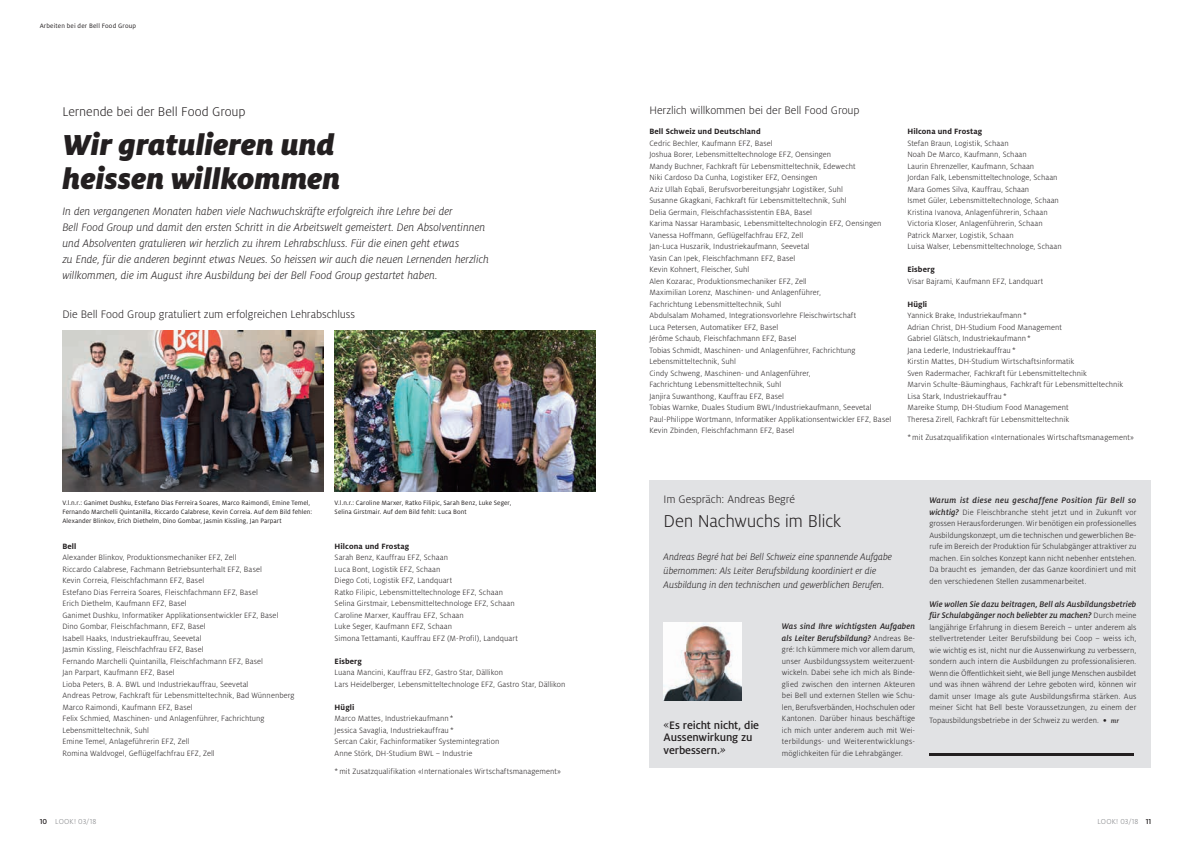
<style>
.page{position:relative;width:1191px;height:842px;background:#fff}
.page>*{position:absolute;margin:0;border:0;box-sizing:border-box;transform-origin:0 0}
.t1{font:italic 900 32px/34px "Milo Pro";letter-spacing:-.005em;color:#231f20}
.t2{font:300 19px "Milo Pro";letter-spacing:-.015em;color:#231f20}
.t3{font:300 14px "Milo Pro";letter-spacing:-.005em;color:#231f20}
.t4{font:italic 300 12px/16px "Milo Pro";letter-spacing:-.005em;color:#231f20}
.t5{font:300 12px "Milo Pro";letter-spacing:-.01em;color:#231f20}
.t6{font:500 12px/12.5px "Milo Pro";letter-spacing:-.01em;color:#231f20}
.t7{font:italic 300 10.5px/14px "Milo Pro";letter-spacing:-.01em;color:#231f20}
.t8{font:italic 500 9px/11.5px "Milo Pro";letter-spacing:.01em;color:#231f20}
.t9{font:italic 500 9px "Milo Pro";letter-spacing:.035em;color:#231f20}
.t10{font:300 8.5px/11.5px "Milo Pro";letter-spacing:.005em;color:#231f20}
.t11{font:700 8.5px "Milo Pro";letter-spacing:.015em;color:#231f20}
.t12{font:300 8px "Milo Pro";letter-spacing:.01em;color:#808285}
.t13{font:7px/9px "Milo Pro";letter-spacing:.01em;color:#231f20}
.s1{font-weight:500;color:#231f20}
.s2{font-weight:300;font-style:normal;font-size:8.5px}
.s3{font-family:"Milo Serif Pro";font-weight:400}
.s4{font-family:"Milo Serif Pro";font-style:italic}
.s5{font-weight:500;font-style:italic;font-size:9px}
.s6{font-family:"Milo Serif Pro";font-weight:500;font-style:italic;font-size:7px}
</style>
<div class="page">
<img style="left:63px;top:331px;width:260px;height:160px">
<img style="left:334px;top:331px;width:261px;height:160px">
<div style="left:649px;top:480px;width:502px;height:287px;background:#e1e2e4"></div>
<img style="left:663px;top:623px;width:78px;height:78px">
<hr style="left:929px;top:754px;width:204px;height:2px;background:#231f20">
<p class="t13" style="left:40px;top:22px;width:98px">Arbeiten bei der Bell Food Group</p>
<h3 class="t3" style="left:63px;top:104px;width:184px">Lernende bei der Bell Food Group</h3>
<h1 class="t1" style="left:63px;top:128px;width:279px">Wir gratulieren und heissen willkommen</h1>
<p class="t4" style="left:62px;top:204px;width:428px">In den vergangenen Monaten haben viele Nachwuchskräfte erfolgreich ihre Lehre bei der<br>Bell Food Group und damit den ersten Schritt in die Arbeitswelt gemeistert. Den Absolventinnen und Absolventen gratulieren wir herzlich zu ihrem Lehrabschluss. Für die einen geht etwas<br>zu Ende, für die anderen beginnt etwas Neues. So heissen wir auch die neuen Lernenden herzlich willkommen, die im August ihre Ausbildung bei der Bell Food Group gestartet haben.</p>
<h3 class="t5" style="left:62px;top:308px;width:294px">Die Bell Food Group gratuliert zum erfolgreichen Lehrabschluss</h3>
<p class="t13" style="left:62px;top:498px;width:251px">V.l.n.r.: Ganimet Dushku, Estefano Dias Ferreira Soares, Marco Raimondi, Emine Temel,<br>Fernando Marchelli Quintanilla, Riccardo Calabrese, Kevin Correia. Auf dem Bild fehlen:<br>Alexander Blinkov, Erich Diethelm, Dino Gombar, Jasmin Kissling, Jan Parpart</p>
<p class="t13" style="left:334px;top:498px;width:178px">V.l.n.r.: Caroline Marxer, Ratko Filipic, Sarah Benz, Luke Seger,<br>Selina Girstmair. Auf dem Bild fehlt: Luca Bont</p>
<p class="t11" style="left:62px;top:541px;width:16px">Bell</p>
<p class="t10" style="left:62px;top:552px;width:234px">Alexander Blinkov, Produktionsmechaniker EFZ, Zell<br>Riccardo Calabrese, Fachmann Betriebsunterhalt EFZ, Basel<br>Kevin Correia, Fleischfachmann EFZ, Basel<br>Estefano Dias Ferreira Soares, Fleischfachmann EFZ, Basel<br>Erich Diethelm, Kaufmann EFZ, Basel<br>Ganimet Dushku, Informatiker Applikationsentwickler EFZ, Basel Dino Gombar, Fleischfachmann, EFZ, Basel<br>Isabell Haaks, Industriekauffrau, Seevetal<br>Jasmin Kissling, Fleischfachfrau EFZ, Basel<br>Fernando Marchelli Quintanilla, Fleischfachmann EFZ, Basel<br>Jan Parpart, Kaufmann EFZ, Basel<br>Lioba Peters, B. A. BWL und Industriekauffrau, Seevetal<br>Andreas Petrow, Fachkraft für Lebensmitteltechnik, Bad Wünnenberg Marco Raimondi, Kaufmann EFZ, Basel<br>Felix Schmied, Maschinen- und Anlagenführer, Fachrichtung Lebensmitteltechnik, Suhl<br>Emine Temel, Anlageführerin EFZ, Zell<br>Romina Waldvogel, Geflügelfachfrau EFZ, Zell</p>
<p class="t12" style="left:40px;top:817px;width:58px"><span class="s1">10</span> LOOK! 03/18</p>
<p class="t11" style="left:334px;top:541px;width:76px">Hilcona und Frostag</p>
<p class="t10" style="left:334px;top:552px;width:185px">Sarah Benz, Kauffrau EFZ, Schaan<br>Luca Bont, Logistik EFZ, Schaan<br>Diego Coti, Logistik EFZ, Landquart<br>Ratko Filipic, Lebensmitteltechnologe EFZ, Schaan Selina Girstmair, Lebensmitteltechnologe EFZ, Schaan Caroline Marxer, Kauffrau EFZ, Schaan<br>Luke Seger, Kaufmann EFZ, Schaan<br>Simona Tettamanti, Kauffrau EFZ (M-Profil), Landquart</p>
<p class="t11" style="left:334px;top:656px;width:29px">Eisberg</p>
<p class="t10" style="left:334px;top:667px;width:232px">Luana Mancini, Kauffrau EFZ, Gastro Star, Dällikon<br>Lars Heidelberger, Lebensmitteltechnologe EFZ, Gastro Star, Dällikon</p>
<p class="t11" style="left:334px;top:702px;width:21px">Hügli</p>
<p class="t10" style="left:334px;top:713px;width:166px">Marco Mattes, Industriekaufmann *<br>Jessica Savaglia, Industriekauffrau *<br>Sercan Cakir, Fachinformatiker Systemintegration Anne Störk, DH-Studium BWL – Industrie</p>
<p class="t10" style="left:334px;top:766px;width:228px">*mit Zusatzqualifikation «Internationales Wirtschaftsmanagement»</p>
<h3 class="t5" style="left:649px;top:104px;width:212px">Herzlich willkommen bei der Bell Food Group</h3>
<p class="t11" style="left:649px;top:127px;width:113px">Bell Schweiz und Deutschland</p>
<p class="t10" style="left:649px;top:138px;width:243px">Cedric Bechler, Kaufmann EFZ, Basel<br>Joshua Borer, Lebensmitteltechnologe EFZ, Oensingen<br>Mandy Buchner, Fachkraft für Lebensmitteltechnik, Edewecht<br>Niki Cardoso Da Cunha, Logistiker EFZ, Oensingen<br>Aziz Ullah Eqbali, Berufsvorbereitungsjahr Logistiker, Suhl<br>Susanne Gkagkani, Fachkraft für Lebensmitteltechnik, Suhl<br>Delia Germain, Fleischfachassistentin EBA, Basel<br>Karima Nassar Harambasic, Lebensmitteltechnologin EFZ, Oensingen Vanessa Hoffmann, Geflügelfachfrau EFZ, Zell<br>Jan-Luca Huszarik, Industriekaufmann, Seevetal<br>Yasin Can Ipek, Fleischfachmann EFZ, Basel<br>Kevin Kohnert, Fleischer, Suhl<br>Alen Kozarac, Produktionsmechaniker EFZ, Zell<br>Maximilian Lorenz, Maschinen- und Anlagenführer,<br>Fachrichtung Lebensmitteltechnik, Suhl<br>Abdulsalam Mohamed, Integrationsvorlehre Fleischwirtschaft<br>Luca Petersen, Automatiker EFZ, Basel<br>Jérôme Schaub, Fleischfachmann EFZ, Basel<br>Tobias Schmidt, Maschinen- und Anlagenführer, Fachrichtung Lebensmitteltechnik, Suhl<br>Cindy Schweng, Maschinen- und Anlagenführer,<br>Fachrichtung Lebensmitteltechnik, Suhl<br>Janjira Suwanthong, Kauffrau EFZ, Basel<br>Tobias Warnke, Duales Studium BWL/Industriekaufmann, Seevetal Paul-Philippe Wortmann, Informatiker Applikationsentwickler EFZ, Basel Kevin Zbinden, Fleischfachmann EFZ, Basel</p>
<p class="t11" style="left:907px;top:127px;width:76px">Hilcona und Frostag</p>
<p class="t10" style="left:907px;top:138px;width:156px">Stefan Braun, Logistik, Schaan<br>Noah De Marco, Kaufmann, Schaan<br>Laurin Ehrenzeller, Kaufmann, Schaan<br>Jordan Falk, Lebensmitteltechnologe, Schaan Mara Gomes Silva, Kauffrau, Schaan<br>Ismet Güler, Lebensmitteltechnologe, Schaan Kristina Ivanova, Anlagenführerin, Schaan Victoria Kloser, Anlagenführerin, Schaan Patrick Marxer, Logistik, Schaan<br>Luisa Walser, Lebensmitteltechnologe, Schaan</p>
<p class="t11" style="left:907px;top:265px;width:29px">Eisberg</p>
<p class="t10" style="left:907px;top:276px;width:137px">Visar Bajrami, Kaufmann EFZ, Landquart</p>
<p class="t11" style="left:907px;top:299px;width:21px">Hügli</p>
<p class="t10" style="left:907px;top:310px;width:217px">Yannick Brake, Industriekaufmann *<br>Adrian Christ, DH-Studium Food Management<br>Gabriel Glätsch, Industriekaufmann *<br>Jana Lederle, Industriekauffrau *<br>Kirstin Mattes, DH-Studium Wirtschaftsinformatik<br>Sven Radermacher, Fachkraft für Lebensmitteltechnik<br>Marvin Schulte-Bäuminghaus, Fachkraft für Lebensmitteltechnik Lisa Stark, Industriekauffrau *<br>Mareike Stump, DH-Studium Food Management<br>Theresa Zirell, Fachkraft für Lebensmitteltechnik</p>
<p class="t10" style="left:907px;top:432px;width:228px">*mit Zusatzqualifikation «Internationales Wirtschaftsmanagement»</p>
<h3 class="t5" style="left:663px;top:492px;width:133px">Im Gespräch: Andreas Begré</h3>
<h2 class="t2" style="left:663px;top:511px;width:179px">Den Nachwuchs im Blick</h2>
<p class="t7" style="left:663px;top:550px;width:230px">Andreas Begré hat bei Bell Schweiz eine spannende Aufgabe übernommen: Als Leiter Berufsbildung koordiniert er die<br>Ausbildung in den technischen und gewerblichen Berufen.</p>
<p class="t8" style="left:782px;top:621px;width:135px">Was sind Ihre wichtigsten Aufgaben als Leiter Berufsbildung? <span class="s2">Andreas Be-</span></p>
<p class="t10" style="left:782px;top:644px;width:135px;text-align:justify">gré: Ich kümmere mich vor allem darum, unser Ausbildungssystem weiterzuent&shy;wickeln. Dabei sehe ich mich als Binde&shy;glied zwischen den internen Akteuren bei Bell und externen Stellen wie Schu&shy;len, Berufsverbänden, Hochschulen oder Kantonen. Darüber hinaus beschäftige ich mich unter anderem auch mit Wei&shy;terbildungs- und Weiterentwicklungs&shy;möglichkeiten für die Lehrabgänger.</p>
<h3 class="t6" style="left:663px;top:719px;width:97px"><span class="s3">«</span>Es reicht nicht, die<br>Aussenwirkung zu verbessern.<span class="s4">»</span></h3>
<p class="t9" style="left:929px;top:496px;width:208px">Warum ist diese neu geschaffene Position für Bell so</p>
<p class="t10" style="left:929px;top:507px;width:208px;text-align:justify"><span class="s5">wichtig?</span> Die Fleischbranche steht jetzt und in Zukunft vor grossen Herausforderungen. Wir benötigen ein professionelles Ausbildungskonzept, um die technischen und gewerblichen Be&shy;rufe im Bereich der Produktion für Schulabgänger attraktiver zu machen. Ein solches Konzept kann nicht nebenher entstehen.<br>Da braucht es jemanden, der das Ganze koordiniert und mit den verschiedenen Stellen zusammenarbeitet.</p>
<p class="t8" style="left:929px;top:598px;width:208px">Wie wollen Sie dazu beitragen, Bell als Ausbildungsbetrieb für Schulabgänger noch beliebter zu machen? <span class="s2">Durch meine</span></p>
<p class="t10" style="left:929px;top:622px;width:208px;text-align:justify">langjährige Erfahrung in diesem Bereich – unter anderem als stellvertretender Leiter Berufsbildung bei Coop – weiss ich, wie wichtig es ist, nicht nur die Aussenwirkung zu verbessern, sondern auch intern die Ausbildungen zu professionalisieren.<br>Wenn die Öffentlichkeit sieht, wie Bell junge Menschen ausbildet und was ihnen während der Lehre geboten wird, können wir damit unser Image als gute Ausbildungsfirma stärken. Aus meiner Sicht hat Bell beste Voraussetzungen, zu einem der</p>
<p class="t10" style="left:929px;top:715px;width:191px">Topausbildungsbetriebe in der Schweiz zu werden. <span class="s5">•</span> <span class="s6">mr</span></p>
<p class="t12" style="left:1097px;top:817px;width:55px">LOOK! 03/18 <span class="s1">11</span></p>
</div>
